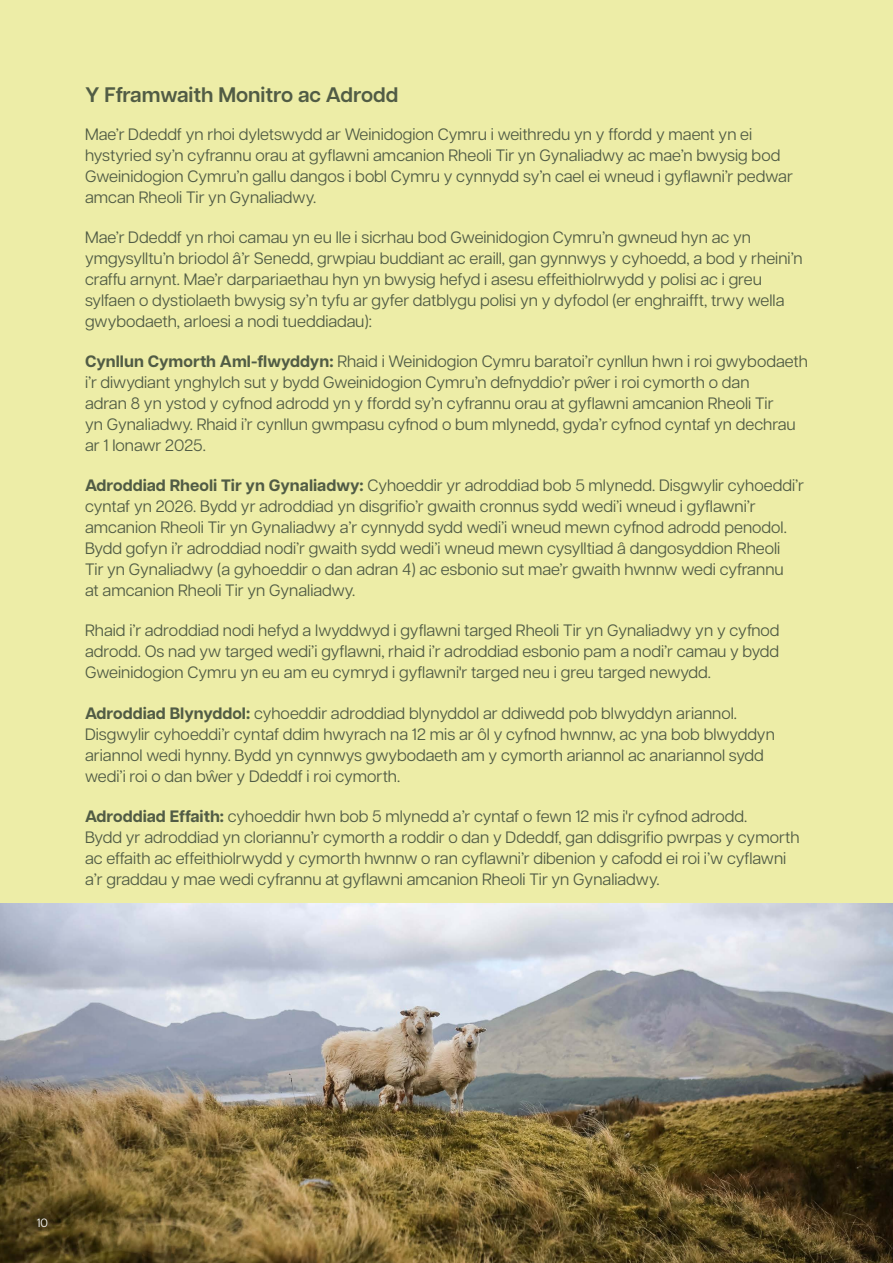
<style>
.page{position:relative;width:893px;height:1263px;background:#fff}
.page>*{position:absolute;margin:0;border:0;box-sizing:border-box;transform-origin:0 0}
.Main_titles{font:600 21px "Articulat CF";color:#515c45}
.Body{font:16.5px/21px "Articulat CF";color:#515c45}
.page_num{font:12px "Articulat CF";color:#fff}
.s1{font-weight:700}
</style>
<div class="page">
<div style="left:0;top:0;width:893px;height:904px;background:#ededa7"></div>
<img style="left:0;top:904px;width:893px;height:359px">
<h1 class="Main_titles" style="left:85px;top:79px;width:315px">Y Fframwaith Monitro ac Adrodd</h1>
<p class="Body" style="left:85px;top:122px;width:709px">Mae’r Ddeddf yn rhoi dyletswydd ar Weinidogion Cymru i weithredu yn y ffordd y maent yn ei hystyried sy’n cyfrannu orau at gyflawni amcanion Rheoli Tir yn Gynaliadwy ac mae’n bwysig bod Gweinidogion Cymru’n gallu dangos i bobl Cymru y cynnydd sy’n cael ei wneud i gyflawni’r pedwar amcan Rheoli Tir yn Gynaliadwy.</p>
<p class="Body" style="left:85px;top:226px;width:719px">Mae’r Ddeddf yn rhoi camau yn eu lle i sicrhau bod Gweinidogion Cymru’n gwneud hyn ac yn ymgysylltu’n briodol â’r Senedd, grwpiau buddiant ac eraill, gan gynnwys y cyhoedd, a bod y rheini’n craffu arnynt. Mae’r darpariaethau hyn yn bwysig hefyd i asesu effeithiolrwydd y polisi ac i greu sylfaen o dystiolaeth bwysig sy’n tyfu ar gyfer datblygu polisi yn y dyfodol (er enghraifft, trwy wella gwybodaeth, arloesi a nodi tueddiadau):</p>
<p class="Body" style="left:85px;top:350px;width:724px"><span class="s1">Cynllun Cymorth Aml-flwyddyn:</span> Rhaid i Weinidogion Cymru baratoi’r cynllun hwn i roi gwybodaeth i’r diwydiant ynghylch sut y bydd Gweinidogion Cymru’n defnyddio’r pŵer i roi cymorth o dan<br>adran 8 yn ystod y cyfnod adrodd yn y ffordd sy’n cyfrannu orau at gyflawni amcanion Rheoli Tir<br>yn Gynaliadwy. Rhaid i’r cynllun gwmpasu cyfnod o bum mlynedd, gyda’r cyfnod cyntaf yn dechrau ar 1 Ionawr 2025.</p>
<p class="Body" style="left:85px;top:474px;width:720px"><span class="s1">Adroddiad Rheoli Tir yn Gynaliadwy:</span> Cyhoeddir yr adroddiad bob 5 mlynedd. Disgwylir cyhoeddi’r cyntaf yn 2026. Bydd yr adroddiad yn disgrifio’r gwaith cronnus sydd wedi’i wneud i gyflawni’r amcanion Rheoli Tir yn Gynaliadwy a’r cynnydd sydd wedi’i wneud mewn cyfnod adrodd penodol.<br>Bydd gofyn i’r adroddiad nodi’r gwaith sydd wedi’i wneud mewn cysylltiad â dangosyddion Rheoli<br>Tir yn Gynaliadwy (a gyhoeddir o dan adran 4) ac esbonio sut mae’r gwaith hwnnw wedi cyfrannu<br>at amcanion Rheoli Tir yn Gynaliadwy.</p>
<p class="Body" style="left:85px;top:619px;width:696px;text-align:justify">Rhaid i’r adroddiad nodi hefyd a lwyddwyd i gyflawni targed Rheoli Tir yn Gynaliadwy yn y cyfnod adrodd. Os nad yw targed wedi’i gyflawni, rhaid i’r adroddiad esbonio pam a nodi’r camau y bydd Gweinidogion Cymru yn eu am eu cymryd i gyflawni'r targed neu i greu targed newydd.</p>
<p class="Body" style="left:85px;top:701px;width:691px"><span class="s1">Adroddiad Blynyddol:</span> cyhoeddir adroddiad blynyddol ar ddiwedd pob blwyddyn ariannol.<br>Disgwylir cyhoeddi’r cyntaf ddim hwyrach na 12 mis ar ôl y cyfnod hwnnw, ac yna bob blwyddyn ariannol wedi hynny. Bydd yn cynnwys gwybodaeth am y cymorth ariannol ac anariannol sydd wedi’i roi o dan bŵer y Ddeddf i roi cymorth.</p>
<p class="Body" style="left:85px;top:804px;width:716px"><span class="s1">Adroddiad Effaith:</span> cyhoeddir hwn bob 5 mlynedd a’r cyntaf o fewn 12 mis i'r cyfnod adrodd.<br>Bydd yr adroddiad yn cloriannu’r cymorth a roddir o dan y Ddeddf, gan ddisgrifio pwrpas y cymorth ac effaith ac effeithiolrwydd y cymorth hwnnw o ran cyflawni’r dibenion y cafodd ei roi i’w cyflawni a’r graddau y mae wedi cyfrannu at gyflawni amcanion Rheoli Tir yn Gynaliadwy.</p>
<p class="page_num" style="left:37px;top:1214px;width:13px">10</p>
</div>
